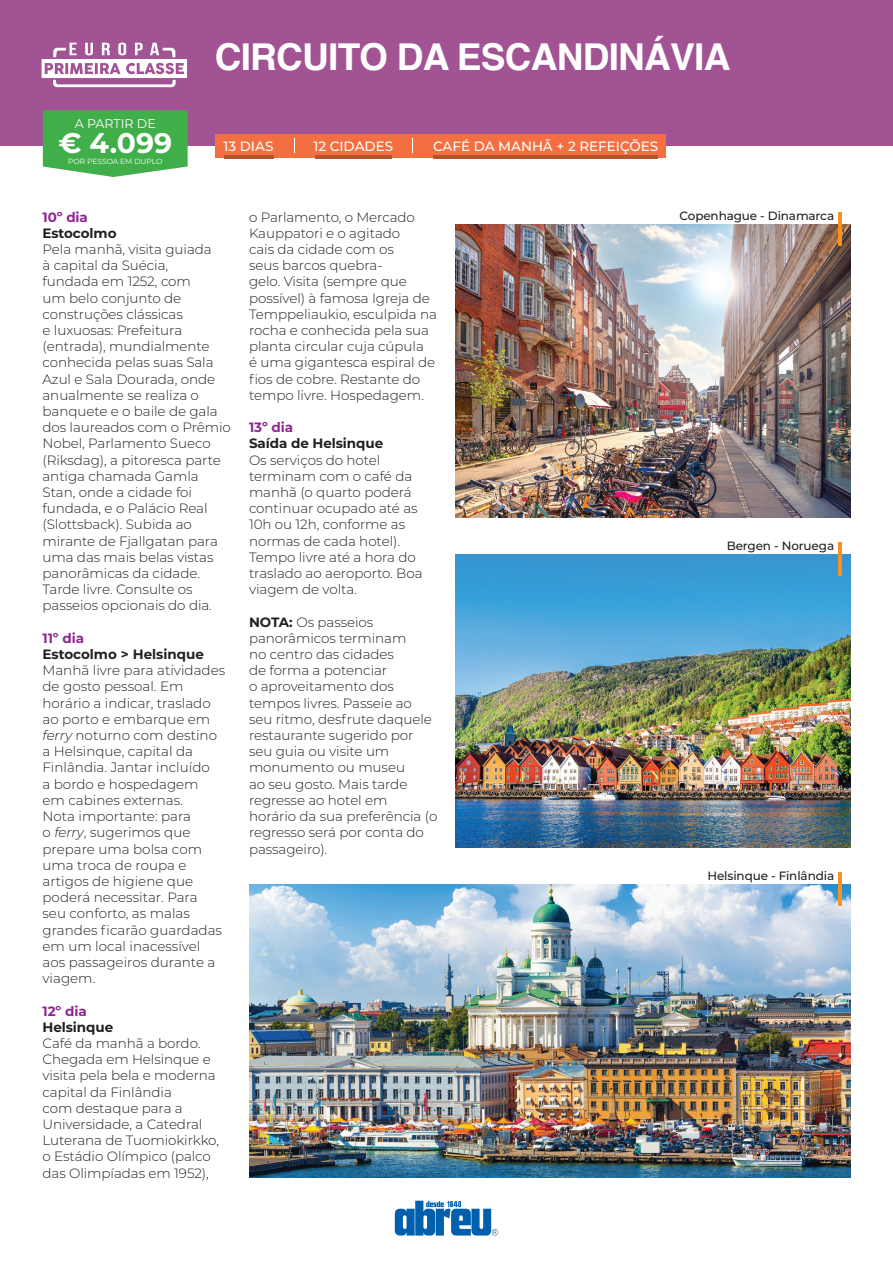
<style>
.page{position:relative;width:893px;height:1263px;background:#fff}
.page>*{position:absolute;margin:0;border:0;box-sizing:border-box;transform-origin:0 0}
.t1{font:700 37.05px "Helvetica";letter-spacing:-.02em;color:#fff}
.t2{font:700 28.35px "Montserrat";color:#fff}
.t3{font:300 13.5px/16.2px "Montserrat";letter-spacing:-.005em;color:#231f20}
.t4{font:700 13.5px "Montserrat";letter-spacing:-.005em;color:#231f20}
.t5{font:500 13.5px "Montserrat";color:#fff}
.t6{font:700 13.5px "Montserrat";letter-spacing:-.005em;color:#90268f}
.t7{font:12.6px "Montserrat";color:#fff}
.t8{font:500 12px "Montserrat";letter-spacing:-.01em;color:#231f20}
.t9{font:7.5px "Montserrat";color:#fff}
.s1{font-style:italic}
.s2{font-weight:700}
</style>
<div class="page">
<svg style="left:395px;top:1201px;width:103px;height:34px"></svg>
<img style="left:455px;top:225px;width:395px;height:293px">
<hr style="left:838px;top:212px;width:3px;height:33px;background:#f7931d">
<img style="left:455px;top:555px;width:395px;height:293px">
<hr style="left:838px;top:542px;width:3px;height:33px;background:#f7931d">
<img style="left:249px;top:885px;width:601px;height:293px">
<hr style="left:838px;top:872px;width:3px;height:33px;background:#f7931d">
<div style="left:0;top:0;width:893px;height:145px;background:#a25394"></div>
<svg style="left:42px;top:43px;width:145px;height:44px"></svg>
<div style="left:215px;top:134px;width:450px;height:23px;background:#f36f42"></div>
<hr style="left:224px;top:156px;width:49px;height:3px;background:#b4562c">
<hr style="left:315px;top:156px;width:77px;height:3px;background:#b4562c">
<hr style="left:434px;top:156px;width:224px;height:3px;background:#b4562c">
<svg style="left:294px;top:138px;width:1px;height:15px"></svg>
<svg style="left:412px;top:138px;width:1px;height:15px"></svg>
<svg style="left:43px;top:110px;width:145px;height:67px;background:#4fb357"></svg>
<p class="t7" style="left:75px;top:115px;width:83px">A PARTIR DE</p>
<h2 class="t2" style="left:58px;top:123px;width:115px">€ 4.099</h2>
<p class="t9" style="left:68px;top:157px;width:96px">POR PESSOA EM DUPLO</p>
<h1 class="t1" style="left:215px;top:27px;width:517px">CIRCUITO DA ESCANDINÁVIA</h1>
<p class="t5" style="left:223px;top:137px;width:51px">13 DIAS</p>
<p class="t5" style="left:313px;top:137px;width:81px">12 CIDADES</p>
<p class="t5" style="left:433px;top:137px;width:227px">CAFÉ DA MANHÃ + 2 REFEIÇÕES</p>
<p class="t6" style="left:43px;top:207px;width:47px">10º dia</p>
<p class="t4" style="left:43px;top:223px;width:75px">Estocolmo</p>
<p class="t3" style="left:43px;top:241px;width:190px">Pela manhã, visita guiada<br>à capital da Suécia,<br>fundada em 1252, com<br>um belo conjunto de construções clássicas<br>e luxuosas: Prefeitura (entrada), mundialmente conhecida pelas suas Sala<br>Azul e Sala Dourada, onde anualmente se realiza o banquete e o baile de gala dos laureados com o Prêmio<br>Nobel, Parlamento Sueco (Riksdag), a pitoresca parte antiga chamada Gamla<br>Stan, onde a cidade foi fundada, e o Palácio Real (Slottsback). Subida ao mirante de Fjallgatan para uma das mais belas vistas panorâmicas da cidade.<br>Tarde livre. Consulte os passeios opcionais do dia.</p>
<p class="t6" style="left:43px;top:628px;width:43px">11º dia</p>
<p class="t4" style="left:43px;top:644px;width:163px">Estocolmo &gt; Helsinque</p>
<p class="t3" style="left:43px;top:662px;width:184px">Manhã livre para atividades de gosto pessoal. Em horário a indicar, traslado ao porto e embarque em <span class="s1">ferry</span> noturno com destino a Helsinque, capital da<br>Finlândia. Jantar incluído<br>a bordo e hospedagem<br>em cabines externas.<br>Nota importante: para<br>o <span class="s1">ferry</span>, sugerimos que prepare uma bolsa com uma troca de roupa e artigos de higiene que poderá necessitar. Para<br>seu conforto, as malas grandes ficarão guardadas em um local inacessível aos passageiros durante a viagem.</p>
<p class="t6" style="left:43px;top:1001px;width:46px">12º dia</p>
<p class="t4" style="left:43px;top:1017px;width:72px">Helsinque</p>
<p class="t3" style="left:43px;top:1034px;width:178px">Café da manhã a bordo.<br>Chegada em Helsinque e visita pela bela e moderna capital da Finlândia<br>com destaque para a<br>Universidade, a Catedral<br>Luterana de Tuomiokirkko, o Estádio Olímpico (palco das Olimpíadas em 1952),</p>
<p class="t3" style="left:249px;top:208px;width:190px">o Parlamento, o Mercado<br>Kauppatori e o agitado<br>cais da cidade com os<br>seus barcos quebra-<br>gelo. Visita (sempre que possível) à famosa Igreja de<br>Temppeliaukio, esculpida na rocha e conhecida pela sua planta circular cuja cúpula<br>é uma gigantesca espiral de fios de cobre. Restante do tempo livre. Hospedagem.</p>
<p class="t6" style="left:249px;top:418px;width:46px">13º dia</p>
<p class="t4" style="left:249px;top:434px;width:136px">Saída de Helsinque</p>
<p class="t3" style="left:249px;top:451px;width:175px">Os serviços do hotel terminam com o café da manhã (o quarto poderá continuar ocupado até as<br>10h ou 12h, conforme as normas de cada hotel).<br>Tempo livre até a hora do traslado ao aeroporto. Boa viagem de volta.</p>
<p class="t3" style="left:249px;top:613px;width:190px"><span class="s2">NOTA:</span> Os passeios panorâmicos terminam<br>no centro das cidades<br>de forma a potenciar<br>o aproveitamento dos tempos livres. Passeie ao seu ritmo, desfrute daquele restaurante sugerido por seu guia ou visite um monumento ou museu<br>ao seu gosto. Mais tarde regresse ao hotel em horário da sua preferência (o regresso será por conta do passageiro).</p>
<p class="t8" style="left:679px;top:208px;width:156px">Copenhague - Dinamarca</p>
<p class="t8" style="left:727px;top:537px;width:109px">Bergen - Noruega</p>
<p class="t8" style="left:707px;top:867px;width:128px">Helsinque - Finlândia</p>
</div>
